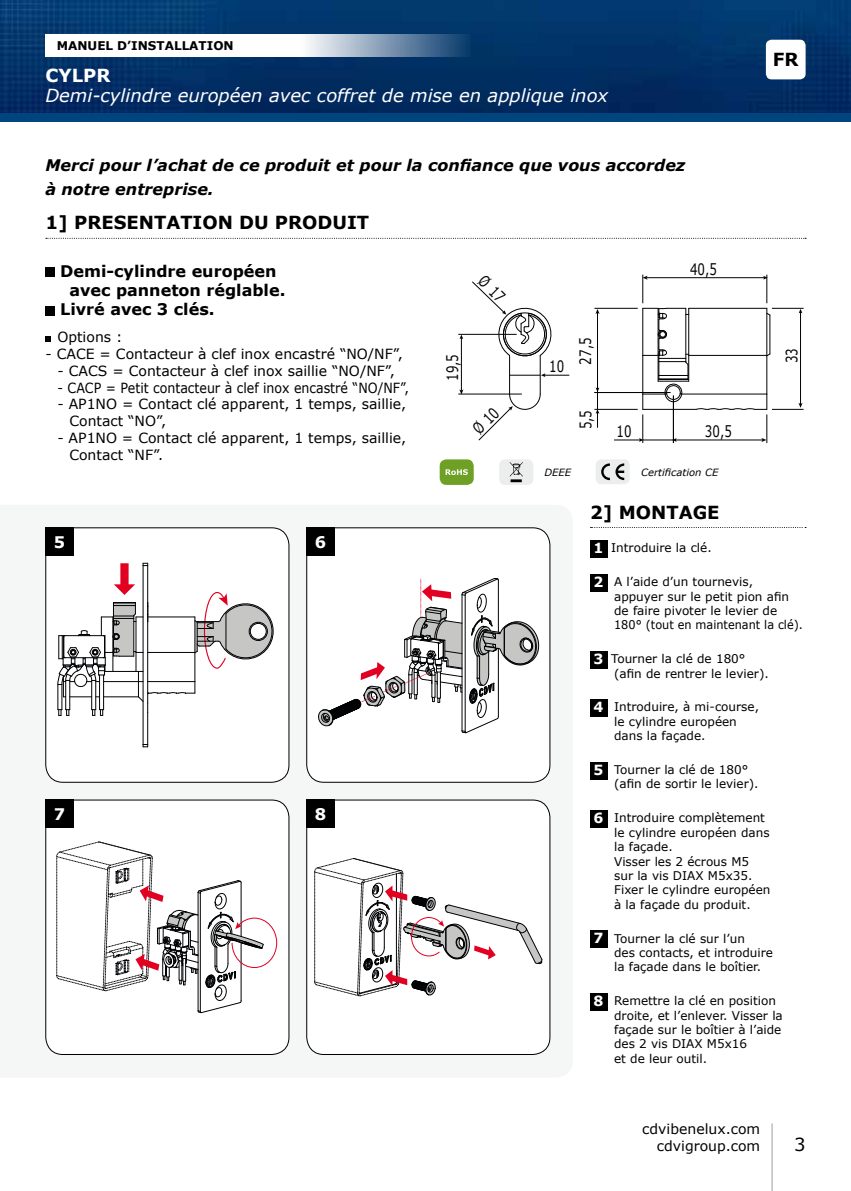
<style>
.page{position:relative;width:851px;height:1191px;background:#fff}
.page>*{position:absolute;margin:0;border:0;box-sizing:border-box;transform-origin:0 0}
.t1{font:italic 18px "Verdana";color:#fff}
.t2{font:700 18px "Verdana";color:#000}
.t3{font:700 18px "Verdana";color:#fff}
.t4{font:18px "Verdana";color:#000}
.t5{font:italic 700 16px/24px "Verdana";color:#000}
.t6{font:700 16px "Verdana";color:#000}
.t7{font:700 16px "Verdana";color:#fff}
.t8{font:15.8px "Verdana";color:#000204;scale:.75 1}
.t9{font:14px/16.8px "Verdana";color:#000}
.t10{font:14px "Verdana";color:#000;scale:.9 1}
.t11{font:12px/14.4px "Verdana";color:#000}
.t12{font:700 12px "Verdana";color:#000}
.t13{font:italic 10px "Verdana";color:#000}
.s1{font-weight:700;font-size:14px;color:#fff}
</style>
<div class="page">
<svg style="left:45px;top:527px;width:506px;height:529px;fill:#f5f6f6"></svg>
<svg style="left:46px;top:238px;width:760px;height:1px"></svg>
<div style="left:45px;top:267px;width:10px;height:10px;background:#000"></div>
<div style="left:45px;top:306px;width:10px;height:9px;background:#000"></div>
<svg style="left:45px;top:336px;width:6px;height:6px"></svg>
<div style="left:595px;top:459px;width:34px;height:25px;background:#eceded;border-radius:6px"></div>
<svg style="left:601px;top:463px;width:23px;height:17px"></svg>
<div style="left:499px;top:459px;width:34px;height:26px;background:#eceded;border-radius:6px"></div>
<svg style="left:509px;top:462px;width:14px;height:20px"></svg>
<div style="left:439px;top:459px;width:34px;height:26px;background:#6da025;border-radius:7px"></div>
<svg style="left:445px;top:469px;width:22px;height:6px"></svg>
<svg style="left:590px;top:527px;width:216px;height:1px"></svg>
<div style="left:590px;top:540px;width:17px;height:17px;background:#000"></div>
<div style="left:590px;top:574px;width:17px;height:17px;background:#000"></div>
<div style="left:590px;top:651px;width:17px;height:17px;background:#000"></div>
<div style="left:590px;top:699px;width:17px;height:17px;background:#000"></div>
<div style="left:590px;top:762px;width:17px;height:17px;background:#000"></div>
<div style="left:590px;top:810px;width:17px;height:17px;background:#000"></div>
<div style="left:590px;top:930px;width:17px;height:17px;background:#000"></div>
<div style="left:590px;top:993px;width:17px;height:17px;background:#000"></div>
<div style="left:46px;top:528px;width:243px;height:254px;background:#fff;border-radius:17px"></div>
<hr style="left:147px;top:565px;width:1px;height:179px;background:#000204">
<hr style="left:143px;top:565px;width:1px;height:179px;background:#000204">
<svg style="left:143px;top:744px;width:5px;height:3px"></svg>
<svg style="left:57px;top:563px;width:217px;height:153px"></svg>
<hr style="left:104px;top:681px;width:34px;height:1px;background:#000204">
<div style="left:45px;top:527px;width:244px;height:255px;border:1px solid #000;border-radius:17px"></div>
<div style="left:46px;top:800px;width:243px;height:254px;background:#fff;border-radius:17px"></div>
<svg style="left:56px;top:841px;width:221px;height:172px"></svg>
<div style="left:45px;top:799px;width:244px;height:255px;border:1px solid #000;border-radius:17px"></div>
<div style="left:307px;top:528px;width:243px;height:254px;background:#fff;border-radius:17px"></div>
<svg style="left:318px;top:578px;width:221px;height:155px"></svg>
<div style="left:306px;top:527px;width:244px;height:255px;border:1px solid #000;border-radius:17px"></div>
<div style="left:307px;top:800px;width:243px;height:254px;background:#fff;border-radius:17px"></div>
<svg style="left:314px;top:858px;width:228px;height:138px"></svg>
<div style="left:306px;top:799px;width:244px;height:255px;border:1px solid #000;border-radius:17px"></div>
<div style="left:45px;top:527px;width:29px;height:29px;background:#000"></div>
<div style="left:45px;top:799px;width:29px;height:29px;background:#000"></div>
<div style="left:306px;top:527px;width:28px;height:29px;background:#000"></div>
<div style="left:306px;top:799px;width:28px;height:29px;background:#000"></div>
<hr style="left:509px;top:355px;width:1px;height:39px;background:#000204">
<hr style="left:539px;top:355px;width:1px;height:39px;background:#000204">
<hr style="left:688px;top:308px;width:78px;height:1px;background:#000204">
<hr style="left:642px;top:409px;width:54px;height:1px;background:#000204">
<hr style="left:769px;top:315px;width:1px;height:39px;background:#000204">
<hr style="left:766px;top:308px;width:1px;height:47px;background:#000204">
<hr style="left:688px;top:355px;width:78px;height:1px;background:#000204">
<hr style="left:681px;top:394px;width:85px;height:1px;background:#000204">
<hr style="left:766px;top:355px;width:1px;height:39px;background:#000204">
<hr style="left:509px;top:375px;width:31px;height:1px;background:#000204">
<svg style="left:541px;top:373px;width:28px;height:4px"></svg>
<hr style="left:458px;top:334px;width:58px;height:1px;background:#000204">
<hr style="left:458px;top:394px;width:63px;height:1px;background:#000204">
<hr style="left:461px;top:337px;width:1px;height:54px;background:#000204">
<svg style="left:459px;top:389px;width:4px;height:5px"></svg>
<svg style="left:459px;top:334px;width:4px;height:5px"></svg>
<hr style="left:771px;top:308px;width:32px;height:1px;background:#000204">
<hr style="left:771px;top:409px;width:32px;height:1px;background:#000204">
<hr style="left:800px;top:312px;width:1px;height:92px;background:#000204">
<svg style="left:798px;top:403px;width:4px;height:5px"></svg>
<hr style="left:646px;top:277px;width:118px;height:1px;background:#000204">
<svg style="left:763px;top:275px;width:4px;height:28px"></svg>
<hr style="left:675px;top:439px;width:87px;height:1px;background:#000204">
<svg style="left:695px;top:394px;width:72px;height:49px"></svg>
<svg style="left:614px;top:275px;width:75px;height:168px"></svg>
<hr style="left:594px;top:409px;width:43px;height:1px;background:#000204">
<hr style="left:594px;top:392px;width:76px;height:1px;background:#000204">
<hr style="left:594px;top:308px;width:43px;height:1px;background:#000204">
<hr style="left:597px;top:312px;width:1px;height:77px;background:#000204">
<svg style="left:595px;top:309px;width:4px;height:5px"></svg>
<svg style="left:595px;top:387px;width:4px;height:41px"></svg>
<img style="left:0;top:0;width:850px;height:113px">
<svg style="left:45px;top:34px;width:426px;height:23px"></svg>
<div style="left:765px;top:40px;width:40px;height:39px;background:#fff;border-radius:6px"></div>
<div style="left:0;top:113px;width:850px;height:9px;background:#00457d"></div>
<hr style="left:771px;top:1123px;width:1px;height:68px;background:#9c9e9f">
<svg style="left:471px;top:281px;width:81px;height:76px"></svg>
<svg style="left:471px;top:393px;width:70px;height:48px"></svg>
<p class="t12" style="left:57px;top:37px;width:178px">MANUEL D’INSTALLATION</p>
<h1 class="t3" style="left:45px;top:63px;width:67px">CYLPR</h1>
<h1 class="t1" style="left:45px;top:83px;width:564px">Demi-cylindre européen avec coffret de mise en applique inox</h1>
<h2 class="t5" style="left:45px;top:153px;width:641px">Merci pour l’achat de ce produit et pour la confiance que vous accordez à notre entreprise.</h2>
<h1 class="t2" style="left:772px;top:47px;width:27px">FR</h1>
<h1 class="t2" style="left:45px;top:210px;width:325px">1] PRESENTATION DU PRODUIT</h1>
<h2 class="t6" style="left:60px;top:260px;width:218px">Demi-cylindre européen</h2>
<h2 class="t6" style="left:69px;top:279px;width:217px">avec panneton réglable.</h2>
<h2 class="t6" style="left:60px;top:298px;width:156px">Livré avec 3 clés.</h2>
<p class="t9" style="left:57px;top:328px;width:67px">Options :</p>
<p class="t9" style="left:45px;top:345px;width:359px">- CACE = Contacteur à clef inox encastré “NO/NF”,</p>
<p class="t9" style="left:57px;top:362px;width:339px">- CACS = Contacteur à clef inox saillie “NO/NF”,</p>
<p class="t10" style="left:57px;top:378px;width:392px">- CACP = Petit contacteur à clef inox encastré “NO/NF”,</p>
<p class="t9" style="left:69px;top:396px;width:338px;text-indent:-12px">- AP1NO = Contact clé apparent, 1 temps, saillie,<br>Contact “NO”,</p>
<p class="t9" style="left:69px;top:429px;width:338px;text-indent:-12px">- AP1NO = Contact clé apparent, 1 temps, saillie,<br>Contact “NF”.</p>
<h2 class="t7" style="left:54px;top:530px;width:13px">5</h2>
<h2 class="t7" style="left:54px;top:803px;width:13px">7</h2>
<h2 class="t7" style="left:315px;top:530px;width:13px">6</h2>
<h2 class="t7" style="left:315px;top:803px;width:13px">8</h2>
<h3 class="t8" style="left:690px;top:259px;width:37px">40,5</h3>
<h3 class="t8" style="left:575px;top:364px;width:37px;rotate:-90deg">27,5</h3>
<h3 class="t8" style="left:442px;top:381px;width:37px;rotate:-90deg">19,5</h3>
<h3 class="t8" style="left:781px;top:363px;width:22px;rotate:-90deg">33</h3>
<h3 class="t8" style="left:549px;top:356px;width:22px">10</h3>
<h3 class="t8" style="left:575px;top:429px;width:27px;rotate:-90deg">5,5</h3>
<h3 class="t8" style="left:616px;top:421px;width:22px">10</h3>
<h3 class="t8" style="left:704px;top:421px;width:37px">30,5</h3>
<p class="t13" style="left:544px;top:465px;width:28px">DEEE</p>
<p class="t13" style="left:641px;top:465px;width:79px">Certification CE</p>
<h1 class="t2" style="left:590px;top:499px;width:131px">2] MONTAGE</h1>
<p class="t11" style="left:593px;top:540px;width:120px"><span class="s1">1</span> Introduire la clé.</p>
<p class="t11" style="left:614px;top:574px;width:190px;text-indent:-21px"><span class="s1">2</span> A l’aide d’un tournevis, appuyer sur le petit pion afin de faire pivoter le levier de<br>180° (tout en maintenant la clé).</p>
<p class="t11" style="left:614px;top:651px;width:156px;text-indent:-21px"><span class="s1">3</span> Tourner la clé de 180° (afin de rentrer le levier).</p>
<p class="t11" style="left:614px;top:699px;width:146px;text-indent:-21px"><span class="s1">4</span> Introduire, à mi-course, le cylindre européen dans la façade.</p>
<p class="t11" style="left:614px;top:762px;width:146px;text-indent:-21px"><span class="s1">5</span> Tourner la clé de 180° (afin de sortir le levier).</p>
<p class="t11" style="left:614px;top:810px;width:158px;text-indent:-21px"><span class="s1">6</span> Introduire complètement le cylindre européen dans la façade.<br>Visser les 2 écrous M5 sur la vis DIAX M5x35.<br>Fixer le cylindre européen à la façade du produit.</p>
<p class="t11" style="left:614px;top:930px;width:160px;text-indent:-21px"><span class="s1">7</span> Tourner la clé sur l’un<br>des contacts, et introduire la façade dans le boîtier.</p>
<p class="t11" style="left:614px;top:993px;width:170px;text-indent:-21px"><span class="s1">8</span> Remettre la clé en position droite, et l’enlever. Visser la façade sur le boîtier à l’aide des 2 vis DIAX M5x16<br>et de leur outil.</p>
<p class="t9" style="left:642px;top:1120px;width:119px;text-align:right">cdvibenelux.com cdvigroup.com</p>
<h1 class="t4" style="left:794px;top:1132px;width:13px">3</h1>
</div>
